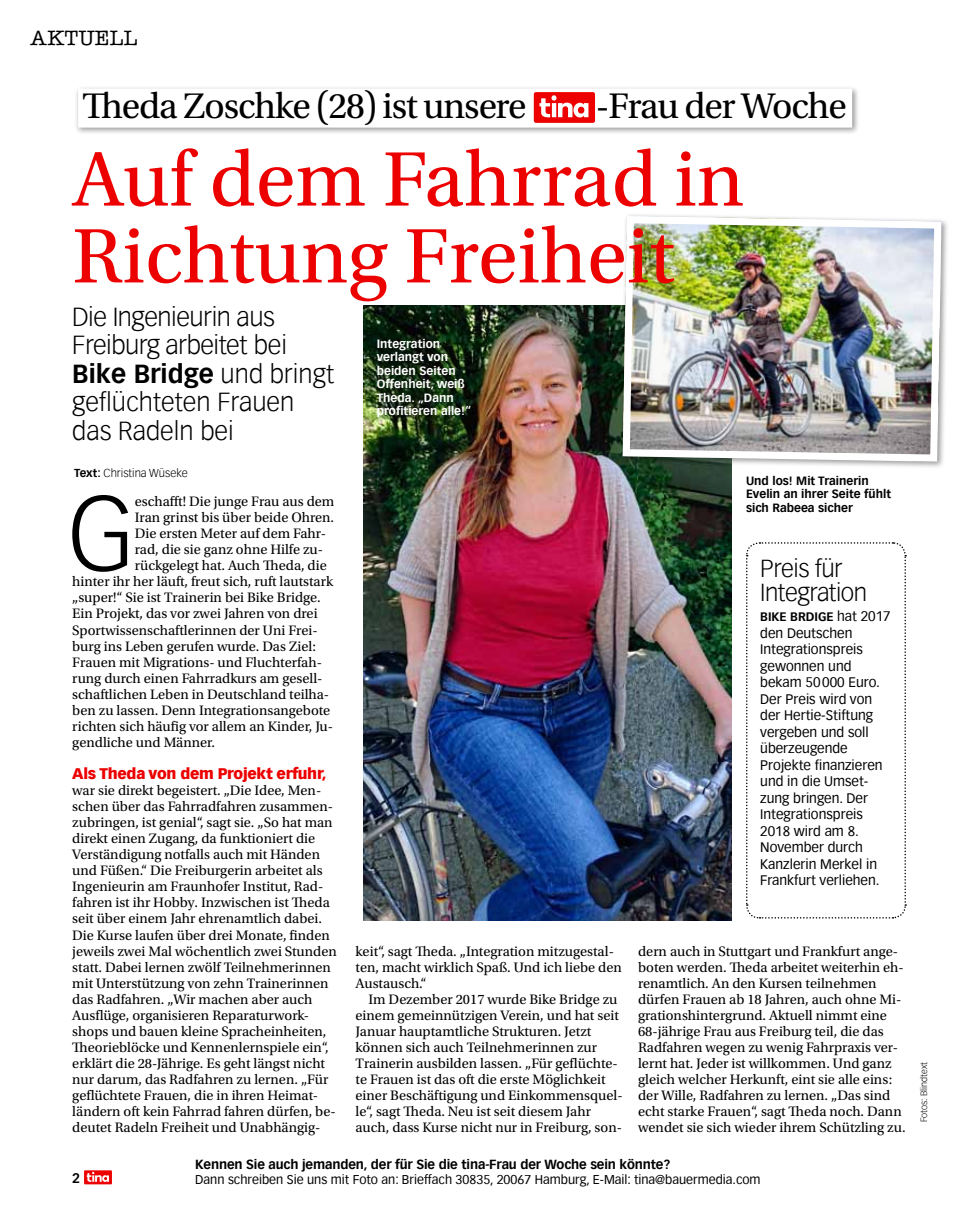
<style>
.page{position:relative;width:957px;height:1212px;background:#fff}
.page>*{position:absolute;margin:0;border:0;box-sizing:border-box;transform-origin:0 0}
.t1{font:300 103.5px "Vectora Com";color:#000}
.t2{font:81.3px/76.8px "Utopia Std";color:#ec0000}
.t3{font:37.5px "Utopia Std";letter-spacing:-.03em;color:#000}
.t4{font:300 25.5px/28.5px "Vectora Com";letter-spacing:-.02em;color:#000}
.t5{font:300 24px/24px "Vectora Com";letter-spacing:-.02em;color:#000}
.t6{font:500 21px "American Typewriter ITC Pro";letter-spacing:.03em;color:#000}
.t7{font:900 15px "Vectora Com";letter-spacing:-.02em;color:#ec0000}
.t8{font:14.4px/16px "Utopia Std";color:#000}
.t9{font:13.5px/16.5px "Vectora Com";color:#000}
.t10{font:700 13.5px "Vectora Com";color:#000}
.t11{font:700 12.9px "Vectora Com";letter-spacing:-.01em;color:#000}
.t12{font:12.45px "Vectora Com";color:#000}
.t13{font:700 12px "Vectora Com";color:#000}
.t14{font:700 11.7px/13.5px "Vectora Com";color:#fff}
.t15{font:700 11.7px/13.5px "Vectora Com";color:#000}
.t16{font:300 11.25px "Vectora Com";color:#000}
.t17{font:300 9px "Vectora Com";color:#000}
.s1{font-weight:700}
.s2{font-weight:400;font-size:13.5px}
</style>
<div class="page">
<img style="left:364px;top:306px;width:367px;height:615px">
<div style="left:619px;top:213px;width:330px;height:256px;background:#000;opacity:.4"></div>
<img style="left:619px;top:213px;width:326px;height:252px">
<div style="left:84px;top:1170px;width:28px;height:14px;background:#ec0000"></div>
<svg style="left:87px;top:1172px;width:22px;height:10px"></svg>
<div style="left:75px;top:85px;width:785px;height:50px;background:#000;opacity:.4"></div>
<div style="left:78px;top:89px;width:774px;height:39px;background:#fff"></div>
<div style="left:534px;top:92px;width:61px;height:31px;background:#ec0000;border-radius:2px"></div>
<svg style="left:539px;top:95px;width:49px;height:22px"></svg>
<svg style="left:746px;top:542px;width:160px;height:377px"></svg>
<h3 class="t6" style="left:31px;top:25px;width:108px">Aktuell</h3>
<h3 class="t3" style="left:82px;top:86px;width:445px">Theda Zoschke (28) ist unsere</h3>
<h3 class="t3" style="left:596px;top:86px;width:252px">-Frau der Woche</h3>
<h2 class="t2" style="left:72px;top:142px;width:673px">Auf dem Fahrrad in<br>Richtung Freiheit</h2>
<h3 class="t4" style="left:72px;top:302px;width:263px">Die Ingenieurin aus<br>Freiburg arbeitet bei<br><span class="s1">Bike Bridge</span> und bringt geflüchteten Frauen das Radeln bei</h3>
<p class="t14" style="left:377px;top:337px;width:96px">Integration verlangt von beiden Seiten<br>Offenheit, weiß<br>Theda. „Dann profitieren alle!“</p>
<p class="t16" style="left:74px;top:466px;width:115px"><span class="s1">Text:</span> Christina Wüseke</p>
<p class="t15" style="left:746px;top:474px;width:147px">Und los! Mit Trainerin<br>Evelin an ihrer Seite fühlt sich Rabeea sicher</p>
<h1 class="t1" style="left:68px;top:471px;width:69px">G</h1>
<p class="t8" style="left:135px;top:494px;width:201px">eschafft! Die junge Frau aus dem</p>
<p class="t8" style="left:135px;top:510px;width:201px">Iran grinst bis über beide Ohren.</p>
<p class="t8" style="left:135px;top:526px;width:193px">Die ersten Meter auf dem Fahr-</p>
<p class="t8" style="left:135px;top:542px;width:190px">rad, die sie ganz ohne Hilfe zu-</p>
<p class="t8" style="left:135px;top:558px;width:193px">rückgelegt hat. Auch Theda, die</p>
<p class="t8" style="left:72px;top:574px;width:262px">hinter ihr her läuft, freut sich, ruft lautstark</p>
<p class="t8" style="left:72px;top:590px;width:250px">„super!“ Sie ist Trainerin bei Bike Bridge.</p>
<p class="t8" style="left:72px;top:606px;width:247px">Ein Projekt, das vor zwei Jahren von drei</p>
<p class="t8" style="left:72px;top:622px;width:247px">Sportwissenschaftlerinnen der Uni Frei-</p>
<p class="t8" style="left:72px;top:638px;width:245px">burg ins Leben gerufen wurde. Das Ziel:</p>
<p class="t8" style="left:72px;top:654px;width:251px">Frauen mit Migrations- und Fluchterfah-</p>
<p class="t8" style="left:72px;top:670px;width:252px">rung durch einen Fahrradkurs am gesell-</p>
<p class="t8" style="left:72px;top:686px;width:258px">schaftlichen Leben in Deutschland teilha-</p>
<p class="t8" style="left:72px;top:702px;width:259px">ben zu lassen. Denn Integrationsangebote</p>
<p class="t8" style="left:72px;top:718px;width:262px">richten sich häufig vor allem an Kinder, Ju-</p>
<p class="t8" style="left:72px;top:734px;width:144px">gendliche und Männer.</p>
<p class="t7" style="left:72px;top:764px;width:256px">Als Theda von dem Projekt erfuhr,</p>
<p class="t8" style="left:72px;top:782px;width:266px">war sie direkt begeistert. „Die Idee, Men&shy;schen über das Fahrradfahren zusammen&shy;zubringen, ist genial“, sagt sie. „So hat man direkt einen Zugang, da funktioniert die Verständigung notfalls auch mit Händen und Füßen.“ Die Freiburgerin arbeitet als Ingenieurin am Fraunhofer Institut, Rad&shy;fahren ist ihr Hobby. Inzwischen ist Theda seit über einem Jahr ehrenamtlich dabei.<br>Die Kurse laufen über drei Monate, finden jeweils zwei Mal wöchentlich zwei Stunden statt. Dabei lernen zwölf Teilnehmerinnen mit Unterstützung von zehn Trainerinnen das Radfahren. „Wir machen aber auch Ausflüge, organisieren Reparaturwork&shy;shops und bauen kleine Spracheinheiten, Theorieblöcke und Kennenlernspiele ein“, erklärt die 28-Jährige. Es geht längst nicht nur darum, das Radfahren zu lernen. „Für geflüchtete Frauen, die in ihren Heimat&shy;ländern oft kein Fahrrad fahren dürfen, be&shy;deutet Radeln Freiheit und Unabhängig-</p>
<p class="t11" style="left:195px;top:1156px;width:477px">Kennen Sie auch jemanden, der für Sie die tina-Frau der Woche sein könnte?</p>
<p class="t12" style="left:195px;top:1172px;width:567px">Dann schreiben Sie uns mit Foto an: Brieffach 30835, 20067 Hamburg, E-Mail: tina@bauermedia.com</p>
<h3 class="t5" style="left:760px;top:556px;width:108px">Preis für<br>Integration</h3>
<p class="t13" style="left:760px;top:610px;width:132px">BIke Brdige <span class="s2">hat 2017</span></p>
<p class="t9" style="left:760px;top:625px;width:124px">den Deutschen<br>Integrationspreis gewonnen und bekam 50000 Euro.<br>Der Preis wird von der Hertie-Stiftung vergeben und soll überzeugende<br>Projekte finanzieren und in die Umset&shy;zung bringen. Der<br>Integrationspreis<br>2018 wird am 8.<br>November durch<br>Kanzlerin Merkel in<br>Frankfurt verliehen.</p>
<p class="t8" style="left:355px;top:943px;width:268px">keit“, sagt Theda. „Integration mitzugestal&shy;ten, macht wirklich Spaß. Und ich liebe den<br>Austausch.“</p>
<p class="t8" style="left:355px;top:991px;width:269px;text-indent:13px">Im Dezember 2017 wurde Bike Bridge zu einem gemeinnützigen Verein, und hat seit Januar hauptamtliche Strukturen. Jetzt können sich auch Teilnehmerinnen zur Trainerin ausbilden lassen. „Für geflüchte&shy;te Frauen ist das oft die erste Möglichkeit einer Beschäftigung und Einkommensquel&shy;le“, sagt Theda. Neu ist seit diesem Jahr auch, dass Kurse nicht nur in Freiburg, son-</p>
<p class="t8" style="left:638px;top:943px;width:269px">dern auch in Stuttgart und Frankfurt ange&shy;boten werden. Theda arbeitet weiterhin eh&shy;renamtlich. An den Kursen teilnehmen dürfen Frauen ab 18 Jahren, auch ohne Mi&shy;grationshintergrund. Aktuell nimmt eine 68-jährige Frau aus Freiburg teil, die das Radfahren wegen zu wenig Fahrpraxis ver&shy;lernt hat. Jeder ist willkommen. Und ganz gleich welcher Herkunft, eint sie alle eins: der Wille, Radfahren zu lernen. „Das sind echt starke Frauen“, sagt Theda noch. Dann wendet sie sich wieder ihrem Schützling zu.</p>
<p class="t10" style="left:72px;top:1170px;width:9px">2</p>
<p class="t17" style="left:918px;top:1122px;width:62px;rotate:-90deg">Fotos: Blindtext</p>
</div>
